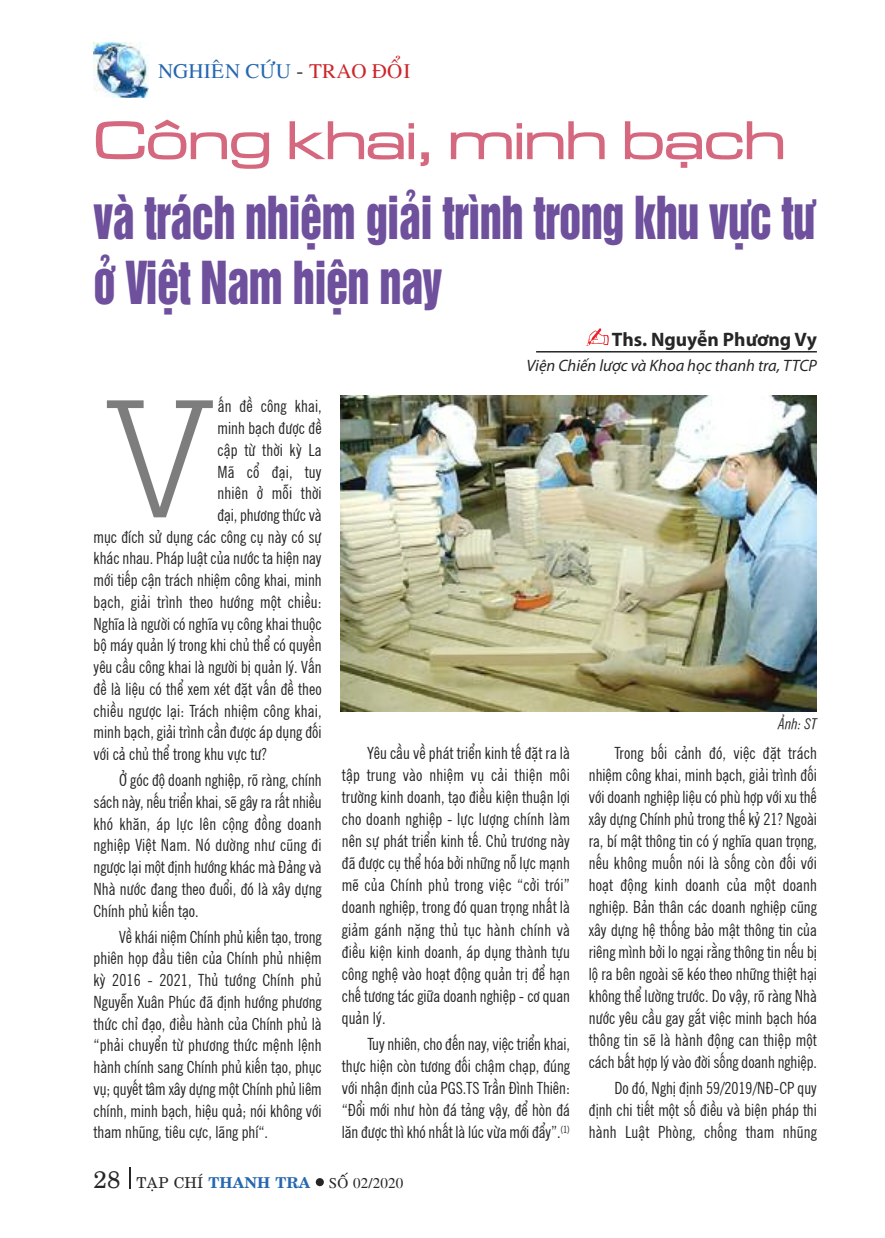
<style>
.page{position:relative;width:885px;height:1238px;background:#fff}
.page>*{position:absolute;margin:0;border:0;box-sizing:border-box;transform-origin:0 0}
.t1{font:300 163.95px "UVF Typo Slabserif";color:#7d7d7d}
.t2{font:55.95px "UTM Mobifone KT";color:#d5687e;scale:1.1 1}
.t3{font:54.15px/64.9px "UTM Helvet Ins";letter-spacing:-.015em;color:#6e509d;scale:.82 1}
.t4{font:21px "VNI Times";color:#2567b0}
.t5{font:700 19.5px "Myriad Pro";color:#272627}
.t6{font:16.5px/22px "UVN Tin Tuc Hep";color:#272627;text-align:justify}
.t7{font:italic 16.5px "Myriad Pro";color:#272627}
.t8{font:15px "VNI Times";color:#272627}
.t9{font:italic 15px "UVN Tin Tuc Hep";color:#272627}
.s1{color:#272627}
.s2{color:#cc262b}
.s3{font-family:"VNI Centur";font-size:24px}
.s4{font-family:"VNI Centur"}
.s5{font-family:"VNI Centur Bold";color:#2567b0}
</style>
<div class="page">
<img style="left:94px;top:43px;width:54px;height:55px">
<svg style="left:129px;top:1167px;width:1px;height:21px"></svg>
<svg style="left:316px;top:1177px;width:8px;height:9px"></svg>
<img style="left:340px;top:395px;width:476px;height:316px">
<svg style="left:586px;top:328px;width:22px;height:18px"></svg>
<hr style="left:536px;top:351px;width:280px;height:1px;background:#272627">
<p class="t4" style="left:158px;top:56px;width:258px">NGHIEÂN CÖÙU <span class="s1">-</span> <span class="s2">TRAO ÑOÅI</span></p>
<h2 class="t2" style="left:94px;top:100px;width:630px">Công khai, minh bạch</h2>
<h3 class="t3" style="left:94px;top:180px;width:883px">và trách nhiệm giải trình trong khu vực tư ở việt nam hiện nay</h3>
<h1 class="t1" style="left:102px;top:367px;width:117px">V</h1>
<p class="t6" style="left:218px;top:394px;width:105px">ấn đề công khai,</p>
<p class="t6" style="left:217px;top:415px;width:105px">minh bạch được đề</p>
<p class="t6" style="left:217px;top:437px;width:105px">cập từ thời kỳ La</p>
<p class="t6" style="left:217px;top:459px;width:105px">Mã cổ đại, tuy</p>
<p class="t6" style="left:217px;top:481px;width:105px">nhiên ở mỗi thời</p>
<p class="t6" style="left:217px;top:502px;width:105px">đại, phương thức và</p>
<p class="t6" style="left:94px;top:524px;width:229px">mục đích sử dụng các công cụ này có sự</p>
<p class="t6" style="left:94px;top:546px;width:229px">khác nhau. Pháp luật của nước ta hiện nay</p>
<p class="t6" style="left:94px;top:567px;width:229px">mới tiếp cận trách nhiệm công khai, minh</p>
<p class="t6" style="left:94px;top:589px;width:229px">bạch, giải trình theo hướng một chiều:</p>
<p class="t6" style="left:94px;top:611px;width:229px">Nghĩa là người có nghĩa vụ công khai thuộc</p>
<p class="t6" style="left:94px;top:633px;width:229px">bộ máy quản lý trong khi chủ thể có quyền</p>
<p class="t6" style="left:94px;top:654px;width:229px">yêu cầu công khai là người bị quản lý. Vấn</p>
<p class="t6" style="left:94px;top:676px;width:229px">đề là liệu có thể xem xét đặt vấn đề theo</p>
<p class="t6" style="left:94px;top:698px;width:229px">chiều ngược lại: Trách nhiệm công khai,</p>
<p class="t6" style="left:94px;top:720px;width:229px">minh bạch, giải trình cần được áp dụng đối</p>
<p class="t6" style="left:94px;top:741px;width:175px">với cả chủ thể trong khu vực tư?</p>
<p class="t6" style="left:94px;top:767px;width:229px;text-indent:26px">Ở góc độ doanh nghiệp, rõ ràng, chính sách này, nếu triển khai, sẽ gây ra rất nhiều khó khăn, áp lực lên cộng đồng doanh nghiệp Việt Nam. Nó dường như cũng đi ngược lại một định hướng khác mà Đảng và Nhà nước đang theo đuổi, đó là xây dựng Chính phủ kiến tạo.</p>
<p class="t6" style="left:94px;top:924px;width:229px;text-indent:26px">Về khái niệm Chính phủ kiến tạo, trong phiên họp đầu tiên của Chính phủ nhiệm kỳ 2016 - 2021, Thủ tướng Chính phủ Nguyễn Xuân Phúc đã định hướng phương thức chỉ đạo, điều hành của Chính phủ là “phải chuyển từ phương thức mệnh lệnh hành chính sang Chính phủ kiến tạo, phục vụ; quyết tâm xây dựng một Chính phủ liêm chính, minh bạch, hiệu quả; nói không với tham nhũng, tiêu cực, lãng phí“.</p>
<p class="t5" style="left:611px;top:332px;width:206px">Ths. Nguyễn Phương Vy</p>
<p class="t7" style="left:526px;top:360px;width:292px">Viện Chiến lược và Khoa học thanh tra, TTCP</p>
<p class="t6" style="left:342px;top:740px;width:229px;text-indent:26px">Yêu cầu về phát triển kinh tế đặt ra là tập trung vào nhiệm vụ cải thiện môi trường kinh doanh, tạo điều kiện thuận lợi cho doanh nghiệp - lực lượng chính làm nên sự phát triển kinh tế. Chủ trương này đã được cụ thể hóa bởi những nỗ lực mạnh mẽ của Chính phủ trong việc “cởi trói” doanh nghiệp, trong đó quan trọng nhất là giảm gánh nặng thủ tục hành chính và điều kiện kinh doanh, áp dụng thành tựu công nghệ vào hoạt động quản trị để hạn chế tương tác giữa doanh nghiệp - cơ quan quản lý.</p>
<p class="t6" style="left:342px;top:1031px;width:229px;text-indent:26px">Tuy nhiên, cho đến nay, việc triển khai, thực hiện còn tương đối chậm chạp, đúng với nhận định của PGS.TS Trần Đình Thiên: “Đổi mới như hòn đá tảng vậy, để hòn đá lăn được thì khó nhất là lúc vừa mới đẩy”.<sup>(1)</sup></p>
<p class="t9" style="left:778px;top:712px;width:40px">Ảnh: ST</p>
<p class="t6" style="left:588px;top:740px;width:229px;text-indent:26px">Trong bối cảnh đó, việc đặt trách nhiệm công khai, minh bạch, giải trình đối với doanh nghiệp liệu có phù hợp với xu thế xây dựng Chính phủ trong thế kỷ 21? Ngoài ra, bí mật thông tin có ý nghĩa quan trọng, nếu không muốn nói là sống còn đối với hoạt động kinh doanh của một doanh nghiệp. Bản thân các doanh nghiệp cũng xây dựng hệ thống bảo mật thông tin của riêng mình bởi lo ngại rằng thông tin nếu bị lộ ra bên ngoài sẽ kéo theo những thiệt hại không thể lường trước. Do vậy, rõ ràng Nhà nước yêu cầu gay gắt việc minh bạch hóa thông tin sẽ là hành động can thiệp một cách bất hợp lý vào đời sống doanh nghiệp.</p>
<p class="t6" style="left:588px;top:1075px;width:229px;text-indent:26px">Do đó, Nghị định 59/2019/NĐ-CP quy định chi tiết một số điều và biện pháp thi hành Luật Phòng, chống tham nhũng</p>
<p class="t8" style="left:94px;top:1172px;width:311px"><span class="s3">28</span> <span class="s4">TAÏP CHÍ</span> <span class="s5">THANH TRA</span> SOÁÂ02/2020</p>
</div>
